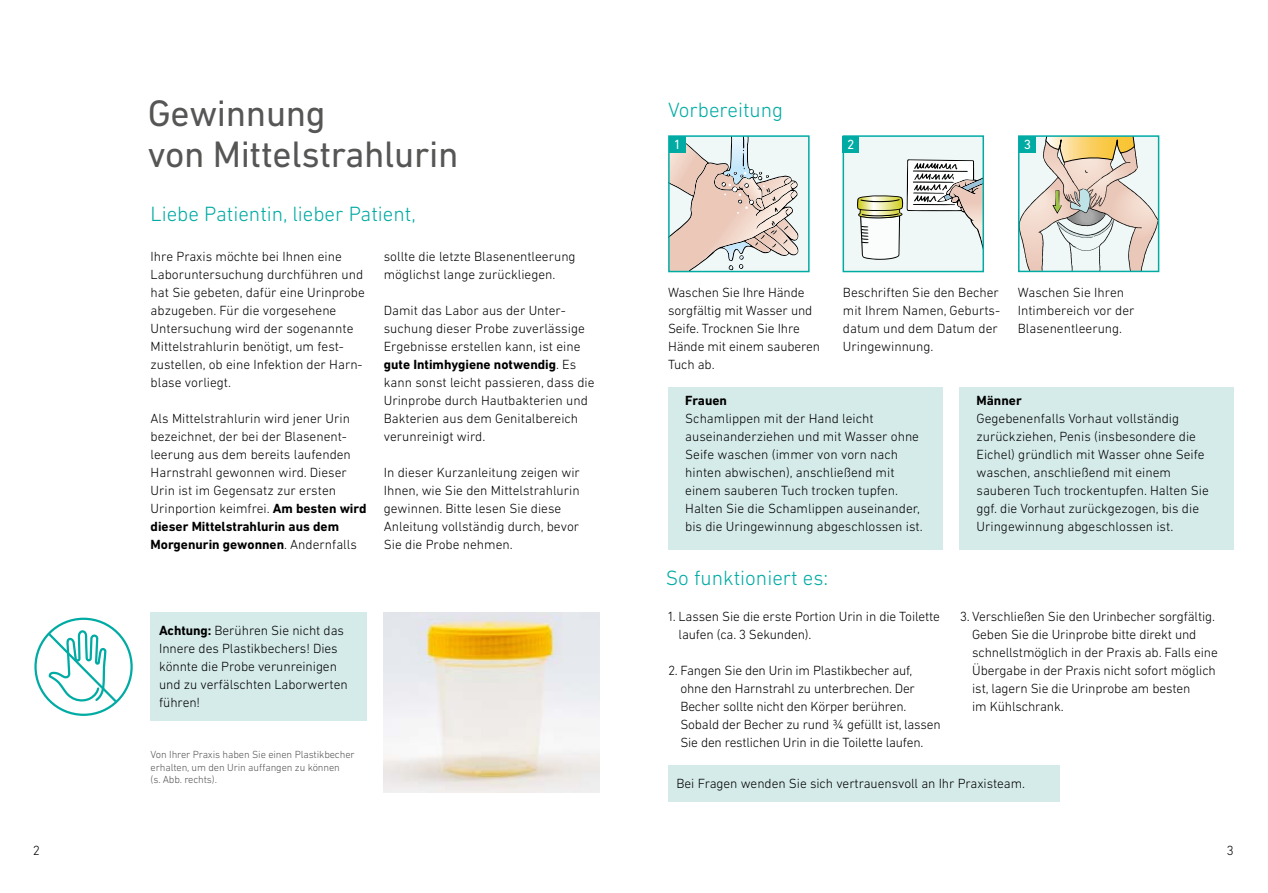
<style>
.page{position:relative;width:1268px;height:893px;background:#fff}
.page>*{position:absolute;margin:0;border:0;box-sizing:border-box;transform-origin:0 0}
.t1{font:37.5px/40.5px "DIN Next LT Pro";letter-spacing:-.01em;color:#565655}
.t2{font:300 21px "DIN Next LT Pro";color:#00aba4}
.t3{font:300 13.5px/18px "DIN Next LT Pro";color:#000}
.t4{font:700 13.5px "DIN Next LT Pro";color:#000}
.t5{font:13.5px "DIN Next LT Pro";color:#fff}
.t6{font:300 10.5px/12.6px "DIN Next LT Pro";letter-spacing:-.01em;color:#565655}
.s1{font-weight:700}
</style>
<div class="page">
<img style="left:384px;top:612px;width:216px;height:180px">
<div style="left:668px;top:136px;width:140px;height:136px;background:#eff7f7"></div>
<svg style="left:671px;top:138px;width:127px;height:131px"></svg>
<div style="left:668px;top:135px;width:141px;height:137px;border:2px solid #00aba4"></div>
<div style="left:843px;top:136px;width:140px;height:136px;background:#eff7f7"></div>
<svg style="left:857px;top:159px;width:123px;height:101px"></svg>
<div style="left:842px;top:135px;width:141px;height:137px;border:2px solid #00aba4"></div>
<svg style="left:1020px;top:138px;width:136px;height:131px"></svg>
<div style="left:1017px;top:135px;width:142px;height:137px;border:2px solid #00aba4"></div>
<div style="left:668px;top:387px;width:274px;height:162px;background:#d5ebea"></div>
<div style="left:959px;top:387px;width:274px;height:162px;background:#d5ebea"></div>
<div style="left:668px;top:765px;width:391px;height:36px;background:#d5ebea"></div>
<div style="left:151px;top:612px;width:216px;height:108px;background:#d5ebea"></div>
<div style="left:34px;top:618px;width:99px;height:98px;border:2px solid #00aba4;border-radius:50%"></div>
<svg style="left:46px;top:617px;width:73px;height:88px"></svg>
<div style="left:669px;top:137px;width:16px;height:16px;background:#00aba4"></div>
<div style="left:842px;top:136px;width:16px;height:16px;background:#00aba4"></div>
<div style="left:1019px;top:137px;width:16px;height:16px;background:#00aba4"></div>
<h1 class="t1" style="left:148px;top:93px;width:312px">Gewinnung<br>von Mittelstrahlurin</h1>
<h2 class="t2" style="left:151px;top:202px;width:267px">Liebe Patientin, lieber Patient,</h2>
<p class="t3" style="left:151px;top:247px;width:216px">Ihre Praxis möchte bei Ihnen eine Laboruntersuchung durchführen und hat Sie gebeten, dafür eine Urinprobe abzugeben. Für die vorgesehene Untersuchung wird der sogenannte Mittelstrahlurin benötigt, um fest&shy;zustellen, ob eine Infektion der Harn&shy;blase vorliegt.</p>
<p class="t3" style="left:151px;top:409px;width:217px">Als Mittelstrahlurin wird jener Urin bezeichnet, der bei der Blasenent&shy;leerung aus dem bereits laufenden Harnstrahl gewonnen wird. Dieser Urin ist im Gegensatz zur ersten Urinportion keimfrei. <span class="s1">Am besten wird dieser Mittelstrahlurin aus dem Morgenurin gewonnen</span>. Andernfalls</p>
<p class="t3" style="left:384px;top:247px;width:193px">sollte die letzte Blasenentleerung möglichst lange zurückliegen.</p>
<p class="t3" style="left:384px;top:301px;width:212px">Damit das Labor aus der Unter&shy;suchung dieser Probe zuverlässige<br>Ergebnisse erstellen kann, ist eine <span class="s1">gute Intimhygiene notwendig</span>. Es kann sonst leicht passieren, dass die<br>Urinprobe durch Hautbakterien und<br>Bakterien aus dem Genitalbereich verunreinigt wird.</p>
<p class="t3" style="left:384px;top:463px;width:198px">In dieser Kurzanleitung zeigen wir<br>Ihnen, wie Sie den Mittelstrahlurin gewinnen. Bitte lesen Sie diese<br>Anleitung vollständig durch, bevor<br>Sie die Probe nehmen.</p>
<p class="t3" style="left:159px;top:622px;width:190px"><span class="s1">Achtung:</span> Berühren Sie nicht das<br>Innere des Plastikbechers! Dies könnte die Probe verunreinigen und zu verfälschten Laborwerten führen!</p>
<p class="t6" style="left:151px;top:748px;width:205px">Von Ihrer Praxis haben Sie einen Plastikbecher erhalten, um den Urin auffangen zu können<br>(s. Abb. rechts).</p>
<h2 class="t2" style="left:668px;top:98px;width:117px">Vorbereitung</h2>
<p class="t5" style="left:673px;top:137px;width:9px">1</p>
<p class="t5" style="left:847px;top:137px;width:9px">2</p>
<p class="t5" style="left:1023px;top:137px;width:9px">3</p>
<p class="t3" style="left:668px;top:283px;width:154px">Waschen Sie Ihre Hände sorgfältig mit Wasser und<br>Seife. Trocknen Sie Ihre<br>Hände mit einem sauberen<br>Tuch ab.</p>
<p class="t3" style="left:842px;top:283px;width:159px">Beschriften Sie den Becher mit Ihrem Namen, Geburts&shy;datum und dem Datum der<br>Uringewinnung.</p>
<p class="t3" style="left:1017px;top:283px;width:118px">Waschen Sie Ihren<br>Intimbereich vor der<br>Blasenentleerung.</p>
<p class="t4" style="left:685px;top:393px;width:43px">Frauen</p>
<p class="t3" style="left:685px;top:409px;width:239px">Schamlippen mit der Hand leicht auseinanderziehen und mit Wasser ohne Seife waschen (immer von vorn nach hinten abwischen), anschließend mit einem sauberen Tuch trocken tupfen.<br>Halten Sie die Schamlippen auseinander, bis die Uringewinnung abgeschlossen ist.</p>
<h2 class="t2" style="left:665px;top:566px;width:164px">So funktioniert es:</h2>
<p class="t3" style="left:678px;top:607px;width:263px;text-indent:-10px">1. Lassen Sie die erste Portion Urin in die Toilette laufen (ca. 3 Sekunden).</p>
<p class="t3" style="left:680px;top:661px;width:262px;text-indent:-12px">2. Fangen Sie den Urin im Plastikbecher auf, ohne den Harnstrahl zu unterbrechen. Der Becher sollte nicht den Körper berühren.<br>Sobald der Becher zu rund ¾ gefüllt ist, lassen Sie den restlichen Urin in die Toilette laufen.</p>
<p class="t4" style="left:976px;top:393px;width:47px">Männer</p>
<p class="t3" style="left:976px;top:409px;width:234px">Gegebenenfalls Vorhaut vollständig zurückziehen, Penis (insbesondere die Eichel) gründlich mit Wasser ohne Seife waschen, anschließend mit einem sauberen Tuch trockentupfen. Halten Sie ggf. die Vorhaut zurückgezogen, bis die Uringewinnung abgeschlossen ist.</p>
<p class="t3" style="left:972px;top:607px;width:247px;text-indent:-12px">3. Verschließen Sie den Urinbecher sorgfältig.<br>Geben Sie die Urinprobe bitte direkt und schnellstmöglich in der Praxis ab. Falls eine Übergabe in der Praxis nicht sofort möglich ist, lagern Sie die Urinprobe am besten<br>im Kühlschrank.</p>
<p class="t3" style="left:676px;top:775px;width:350px">Bei Fragen wenden Sie sich vertrauensvoll an Ihr Praxisteam.</p>
<p class="t3" style="left:33px;top:841px;width:8px">2</p>
<p class="t3" style="left:1226px;top:841px;width:8px">3</p>
</div>
